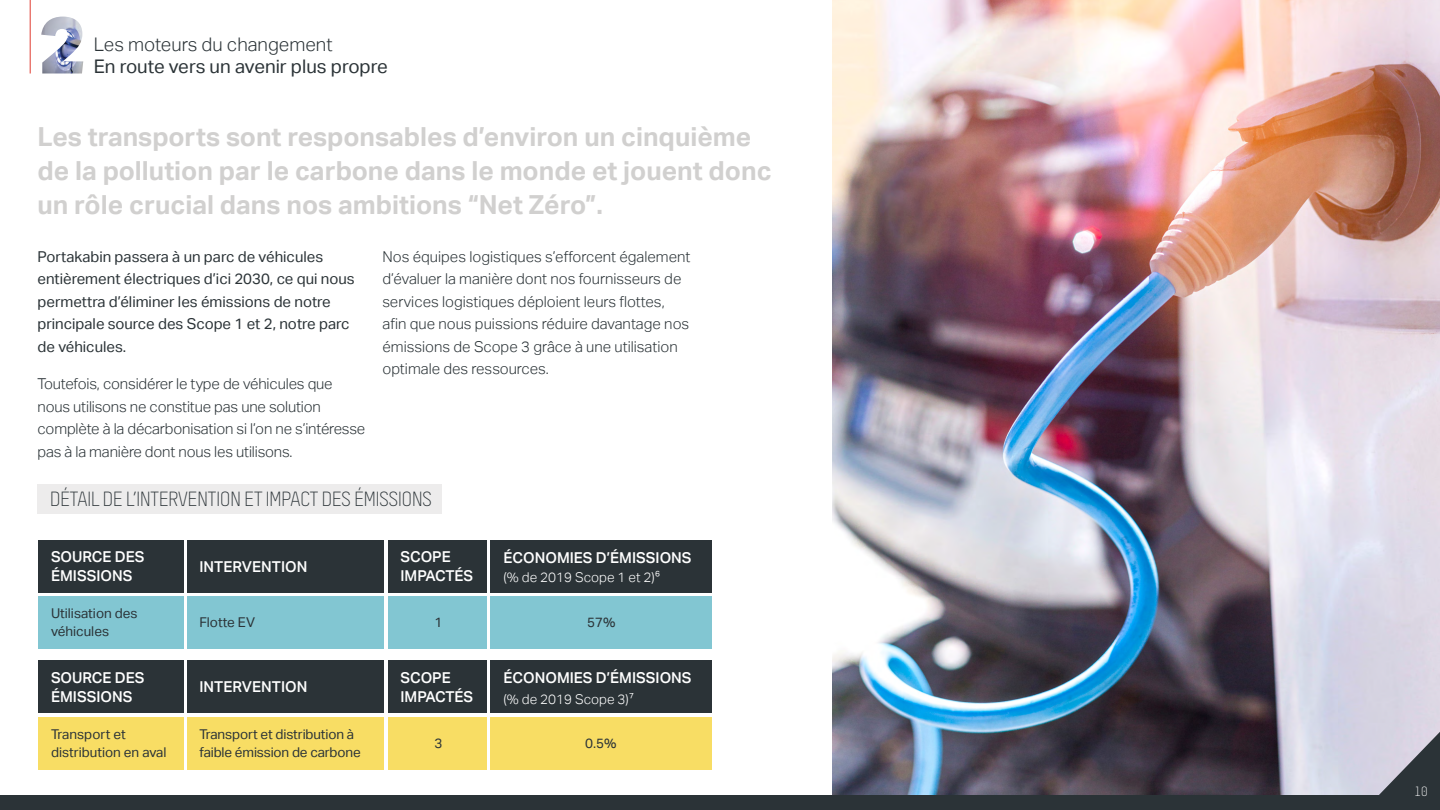
<style>
.page{position:relative;width:1440px;height:810px;background:#fff}
.page>*{position:absolute;margin:0;border:0;box-sizing:border-box;transform-origin:0 0}
.t1{font:700 26.25px/33.8px "Aktiv Grotesk";color:#d1d0cf}
.t2{font:18.75px "Aktiv Grotesk";color:#2b3337}
.t3{font:300 18.75px "Aktiv Grotesk";color:#2b3337}
.t4{font:18.38px "Modula Hero Part 1";color:#2b3337}
.t5{font:300 15px/22.5px "Aktiv Grotesk";color:#2b3337}
.t6{font:15px/22.5px "Aktiv Grotesk";color:#2b3337}
.t7{font:500 15px/19.5px "Aktiv Grotesk";color:#fff}
.t8{font:13.5px/18px "Aktiv Grotesk";letter-spacing:-.005em;color:#2b3337}
.t9{font:300 13.5px "Aktiv Grotesk";color:#fff}
.t10{font:12px "Modula Text";color:#fff}
</style>
<div class="page">
<img style="left:832px;top:0;width:608px;height:795px">
<svg style="left:1364px;top:732px;width:76px;height:63px;background:#91929d"></svg>
<hr style="left:30px;top:0;width:1px;height:74px;background:#e03c31">
<div style="left:0;top:795px;width:1440px;height:15px;background:#2b3337"></div>
<div style="left:188px;top:596px;width:196px;height:53px;background:#82c6d2"></div>
<div style="left:188px;top:540px;width:196px;height:53px;background:#2b3337"></div>
<div style="left:38px;top:596px;width:146px;height:53px;background:#82c6d2"></div>
<div style="left:38px;top:540px;width:146px;height:53px;background:#2b3337"></div>
<div style="left:388px;top:596px;width:99px;height:53px;background:#82c6d2"></div>
<div style="left:388px;top:540px;width:99px;height:53px;background:#2b3337"></div>
<div style="left:490px;top:596px;width:222px;height:53px;background:#82c6d2"></div>
<div style="left:490px;top:540px;width:222px;height:53px;background:#2b3337"></div>
<div style="left:188px;top:717px;width:196px;height:53px;background:#f8dd64"></div>
<div style="left:188px;top:661px;width:196px;height:52px;background:#2b3337"></div>
<div style="left:38px;top:717px;width:146px;height:53px;background:#f8dd64"></div>
<div style="left:38px;top:661px;width:146px;height:52px;background:#2b3337"></div>
<div style="left:388px;top:717px;width:99px;height:53px;background:#f8dd64"></div>
<div style="left:388px;top:661px;width:99px;height:52px;background:#2b3337"></div>
<div style="left:490px;top:717px;width:222px;height:53px;background:#f8dd64"></div>
<div style="left:490px;top:661px;width:222px;height:52px;background:#2b3337"></div>
<img style="left:41px;top:17px;width:42px;height:57px">
<div style="left:38px;top:484px;width:404px;height:30px;background:#edecec"></div>
<p class="t3" style="left:94px;top:33px;width:240px">Les moteurs du changement</p>
<p class="t2" style="left:94px;top:56px;width:296px">En route vers un avenir plus propre</p>
<p class="t1" style="left:38px;top:120px;width:736px">Les transports sont responsables d’environ un cinquième de la pollution par le carbone dans le monde et jouent donc un rôle crucial dans nos ambitions “Net Zéro”.</p>
<p class="t6" style="left:38px;top:246px;width:319px">Portakabin passera à un parc de véhicules entièrement électriques d’ici 2030, ce qui nous permettra d’éliminer les émissions de notre principale source des Scope 1 et 2, notre parc de véhicules.</p>
<p class="t5" style="left:38px;top:373px;width:329px">Toutefois, considérer le type de véhicules que nous utilisons ne constitue pas une solution complète à la décarbonisation si l’on ne s’intéresse pas à la manière dont nous les utilisons.</p>
<p class="t5" style="left:382px;top:246px;width:309px">Nos équipes logistiques s’efforcent également d’évaluer la manière dont nos fournisseurs de services logistiques déploient leurs flottes, afin que nous puissions réduire davantage nos émissions de Scope 3 grâce à une utilisation optimale des ressources.</p>
<p class="t4" style="left:50px;top:487px;width:383px">DÉTAIL DE L’INTERVENTION ET IMPACT DES ÉMISSIONS</p>
<p class="t7" style="left:51px;top:547px;width:95px">SOURCE DES<br>ÉMISSIONS</p>
<p class="t7" style="left:200px;top:557px;width:109px">INTERVENTION</p>
<p class="t7" style="left:400px;top:547px;width:74px">SCOPE<br>IMPACTÉS</p>
<p class="t8" style="left:51px;top:605px;width:88px">Utilisation des véhicules</p>
<p class="t8" style="left:200px;top:614px;width:57px">Flotte EV</p>
<p class="t8" style="left:434px;top:614px;width:9px">1</p>
<p class="t7" style="left:51px;top:668px;width:95px">SOURCE DES<br>ÉMISSIONS</p>
<p class="t7" style="left:200px;top:677px;width:109px">INTERVENTION</p>
<p class="t7" style="left:400px;top:668px;width:74px">SCOPE<br>IMPACTÉS</p>
<p class="t8" style="left:51px;top:725px;width:117px">Transport et distribution en aval</p>
<p class="t8" style="left:200px;top:725px;width:163px">Transport et distribution à faible émission de carbone</p>
<p class="t8" style="left:434px;top:734px;width:9px">3</p>
<p class="t7" style="left:504px;top:548px;width:190px">ÉCONOMIES D’ÉMISSIONS</p>
<p class="t9" style="left:504px;top:570px;width:158px">(% de 2019 Scope 1 et 2)6</p>
<p class="t8" style="left:587px;top:614px;width:30px">57%</p>
<p class="t7" style="left:504px;top:668px;width:190px">ÉCONOMIES D’ÉMISSIONS</p>
<p class="t9" style="left:504px;top:691px;width:132px">(% de 2019 Scope 3)7</p>
<p class="t8" style="left:585px;top:734px;width:33px">0.5%</p>
<p class="t10" style="left:1415px;top:783px;width:15px">10</p>
</div>
